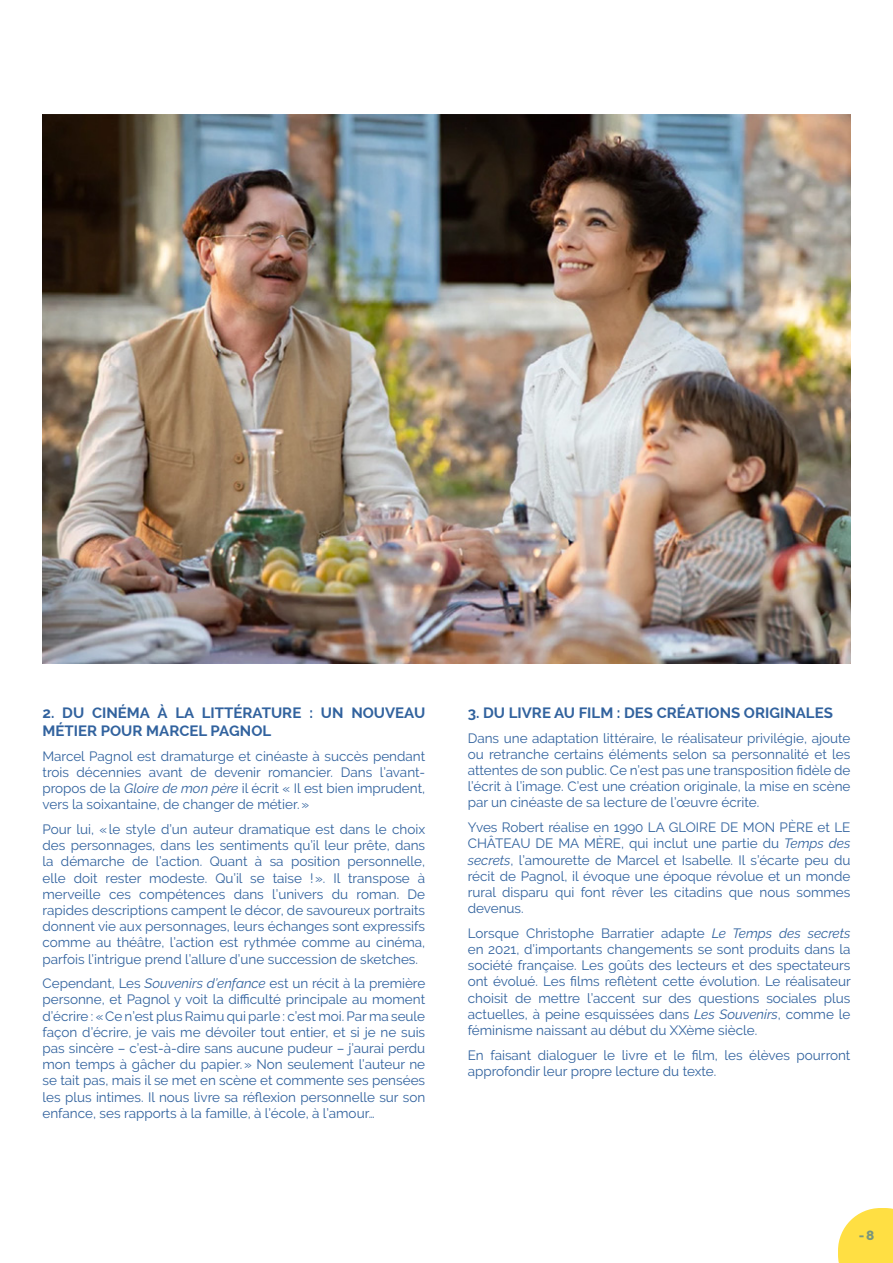
<style>
.page{position:relative;width:893px;height:1263px;background:#fff}
.page>*{position:absolute;margin:0;border:0;box-sizing:border-box;transform-origin:0 0}
.t1{font:700 15px/18px "Raleway";color:#31629e}
.t2{font:13.5px/16.2px "Raleway";color:#31629e;text-align:justify}
.t3{font:800 13.5px "Raleway";color:#7b967b}
.s1{font-style:italic}
</style>
<div class="page">
<img style="left:43px;top:115px;width:807px;height:548px">
<svg style="left:838px;top:1208px;width:55px;height:55px;background:#ffe35b"></svg>
<p class="t1" style="left:43px;top:704px;width:384px">2. DU CINÉMA À LA LITTÉRATURE : UN NOUVEAU<br>MÉTIER POUR MARCEL PAGNOL</p>
<p class="t2" style="left:43px;top:748px;width:384px">Marcel Pagnol est dramaturge et cinéaste à succès pendant trois décennies avant de devenir romancier. Dans l’avant&shy;propos de la <span class="s1">Gloire de mon père</span> il écrit « Il est bien imprudent, vers la soixantaine, de changer de métier.»</p>
<p class="t2" style="left:43px;top:821px;width:384px">Pour lui, «le style d’un auteur dramatique est dans le choix des personnages, dans les sentiments qu’il leur prête, dans la démarche de l’action. Quant à sa position personnelle, elle doit rester modeste. Qu’il se taise !». Il transpose à merveille ces compétences dans l’univers du roman. De rapides descriptions campent le décor, de savoureux portraits donnent vie aux personnages, leurs échanges sont expressifs comme au théâtre, l’action est rythmée comme au cinéma, parfois l’intrigue prend l’allure d’une succession de sketches.</p>
<p class="t2" style="left:43px;top:975px;width:384px">Cependant, Les <span class="s1">Souvenirs d’enfance</span> est un récit à la première personne, et Pagnol y voit la difficulté principale au moment d’écrire : «Ce n’est plus Raimu qui parle : c’est moi. Par ma seule façon d’écrire, je vais me dévoiler tout entier, et si je ne suis pas sincère – c’est-à-dire sans aucune pudeur – j’aurai perdu mon temps à gâcher du papier.» Non seulement l’auteur ne se tait pas, mais il se met en scène et commente ses pensées les plus intimes. Il nous livre sa réflexion personnelle sur son enfance, ses rapports à la famille, à l’école, à l’amour…</p>
<p class="t1" style="left:468px;top:704px;width:367px">3. DU LIVRE AU FILM : DES CRÉATIONS ORIGINALES</p>
<p class="t2" style="left:468px;top:730px;width:384px">Dans une adaptation littéraire, le réalisateur privilégie, ajoute ou retranche certains éléments selon sa personnalité et les attentes de son public. Ce n’est pas une transposition fidèle de l’écrit à l’image. C’est une création originale, la mise en scène par un cinéaste de sa lecture de l’œuvre écrite.</p>
<p class="t2" style="left:468px;top:819px;width:384px">Yves Robert réalise en 1990 LA GLOIRE DE MON PÈRE et LE CHÂTEAU DE MA MÈRE, qui inclut une partie du <span class="s1">Temps des secrets</span>, l’amourette de Marcel et Isabelle. Il s’écarte peu du récit de Pagnol, il évoque une époque révolue et un monde rural disparu qui font rêver les citadins que nous sommes devenus.</p>
<p class="t2" style="left:468px;top:925px;width:385px">Lorsque Christophe Barratier adapte <span class="s1">Le Temps des secrets </span>en 2021, d’importants changements se sont produits dans la société française. Les goûts des lecteurs et des spectateurs ont évolué. Les films reflètent cette évolution. Le réalisateur choisit de mettre l’accent sur des questions sociales plus actuelles, à peine esquissées dans <span class="s1">Les Souvenirs</span>, comme le féminisme naissant au début du XXème siècle.</p>
<p class="t2" style="left:468px;top:1047px;width:384px">En faisant dialoguer le livre et le film, les élèves pourront approfondir leur propre lecture du texte.</p>
<p class="t3" style="left:859px;top:1227px;width:17px">-8</p>
</div>
